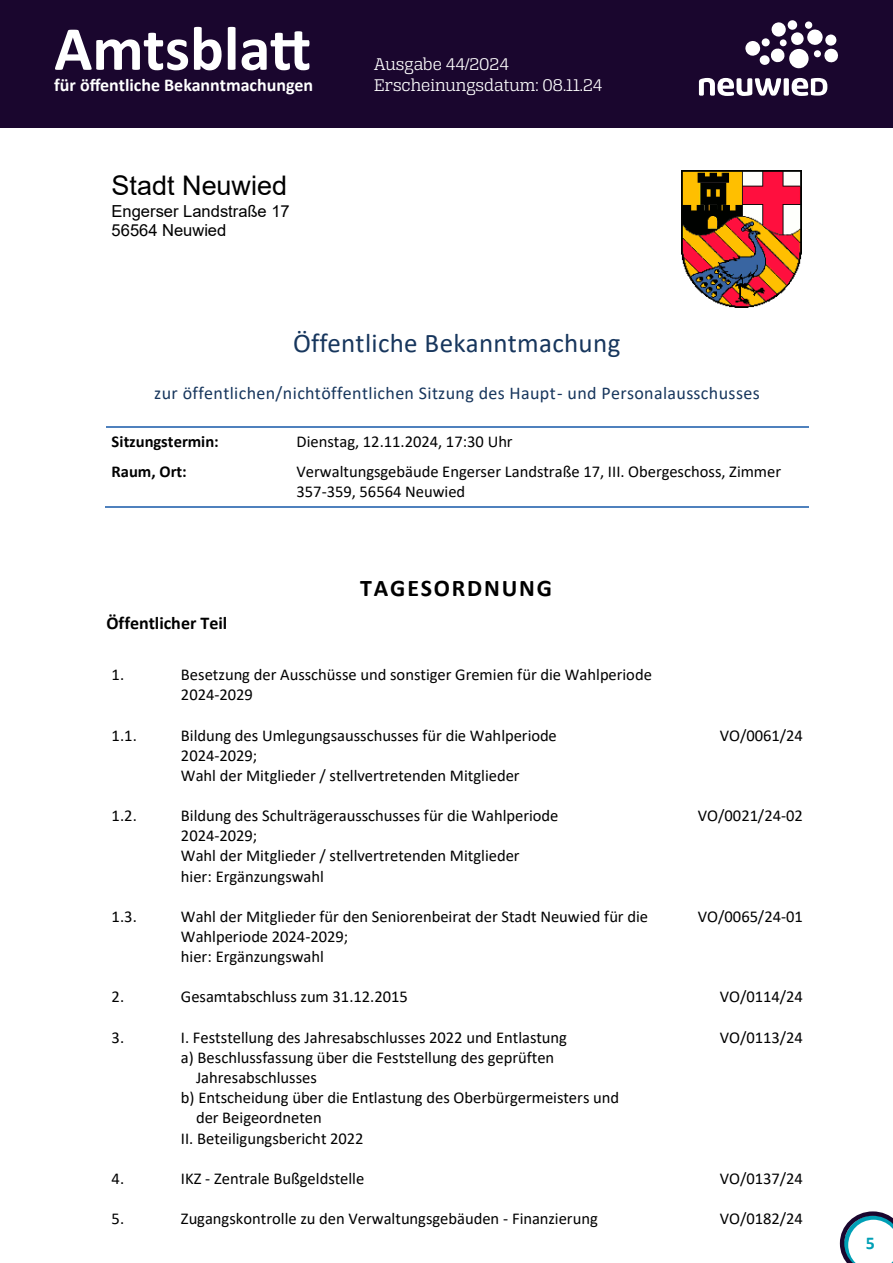
<style>
.page{position:relative;width:893px;height:1263px;background:#fff}
.page>*{position:absolute;margin:0;border:0;box-sizing:border-box;transform-origin:0 0}
.t1{font:700 63px "Calibri";color:#fff}
.t2{font:27px "Calibri";letter-spacing:.015em;color:#17365d}
.t3{font:27px "Arial";color:#000}
.t4{font:700 24px "Calibri";letter-spacing:.075em;color:#000}
.t5{font:18px "Calibri";letter-spacing:.02em;color:#17365d}
.t6{font:18px/21.6px "Alianza Slab 300";color:#fff}
.t7{font:700 18px "Calibri";color:#fff}
.t8{font:700 18px "Calibri";color:#000}
.t9{font:700 18px "Calibri";color:#00a0b6}
.t10{font:16.5px/20.1px "Calibri";color:#000}
.t11{font:16.5px/18.9px "Arial";color:#000}
.t12{font:700 16.5px "Calibri";color:#000}
</style>
<div class="page">
<svg style="left:840px;top:1211px;width:53px;height:52px"></svg>
<div style="left:0;top:0;width:893px;height:128px;background:#1a062e"></div>
<svg style="left:745px;top:22px;width:93px;height:47px"></svg>
<div style="left:787px;top:20px;width:10px;height:10px;background:#fff;border-radius:50%"></div>
<svg style="left:699px;top:78px;width:128px;height:18px"></svg>
<hr style="left:106px;top:426px;width:185px;height:1px;background:#4f81bd">
<hr style="left:293px;top:426px;width:515px;height:1px;background:#4f81bd">
<hr style="left:105px;top:506px;width:186px;height:1px;background:#4f81bd">
<hr style="left:292px;top:506px;width:516px;height:1px;background:#4f81bd">
<img style="left:681px;top:170px;width:121px;height:137px">
<h1 class="t1" style="left:54px;top:4px;width:258px">Amtsblatt</h1>
<p class="t7" style="left:54px;top:73px;width:260px">für öffentliche Bekanntmachungen</p>
<h2 class="t3" style="left:112px;top:167px;width:177px">Stadt Neuwied</h2>
<p class="t11" style="left:112px;top:201px;width:180px">Engerser Landstraße 17<br>56564 Neuwied</p>
<p class="t6" style="left:374px;top:53px;width:230px">Ausgabe 44/2024<br>Erscheinungsdatum: 08.11.24</p>
<h2 class="t2" style="left:293px;top:324px;width:329px">Öffentliche Bekanntmachung</h2>
<p class="t5" style="left:154px;top:380px;width:607px">zur öffentlichen/nichtöffentlichen Sitzung des Haupt- und Personalausschusses</p>
<p class="t12" style="left:112px;top:430px;width:109px">Sitzungstermin:</p>
<p class="t10" style="left:296px;top:431px;width:218px">Dienstag, 12.11.2024, 17:30 Uhr</p>
<p class="t12" style="left:112px;top:459px;width:77px">Raum, Ort:</p>
<p class="t10" style="left:296px;top:461px;width:486px">Verwaltungsgebäude Engerser Landstraße 17, III. Obergeschoss, Zimmer<br>357-359, 56564 Neuwied</p>
<p class="t8" style="left:106px;top:610px;width:122px">Öffentlicher Teil</p>
<h3 class="t4" style="left:360px;top:571px;width:193px">TAGESORDNUNG</h3>
<p class="t10" style="left:112px;top:664px;width:14px">1.</p>
<p class="t10" style="left:181px;top:664px;width:472px">Besetzung der Ausschüsse und sonstiger Gremien für die Wahlperiode<br>2024-2029</p>
<p class="t10" style="left:112px;top:725px;width:27px">1.1.</p>
<p class="t10" style="left:181px;top:725px;width:377px">Bildung des Umlegungsausschusses für die Wahlperiode<br>2024-2029;<br>Wahl der Mitglieder / stellvertretenden Mitglieder</p>
<p class="t10" style="left:720px;top:725px;width:85px">VO/0061/24</p>
<p class="t10" style="left:112px;top:805px;width:27px">1.2.</p>
<p class="t10" style="left:181px;top:805px;width:379px">Bildung des Schulträgerausschusses für die Wahlperiode 2024-2029;<br>Wahl der Mitglieder / stellvertretenden Mitglieder<br>hier: Ergänzungswahl</p>
<p class="t10" style="left:698px;top:805px;width:107px">VO/0021/24-02</p>
<p class="t10" style="left:112px;top:906px;width:27px">1.3.</p>
<p class="t10" style="left:181px;top:906px;width:469px">Wahl der Mitglieder für den Seniorenbeirat der Stadt Neuwied für die<br>Wahlperiode 2024-2029;<br>hier: Ergänzungswahl</p>
<p class="t10" style="left:698px;top:906px;width:107px">VO/0065/24-01</p>
<p class="t10" style="left:112px;top:986px;width:14px">2.</p>
<p class="t10" style="left:181px;top:986px;width:228px">Gesamtabschluss zum 31.12.2015</p>
<p class="t10" style="left:720px;top:986px;width:85px">VO/0114/24</p>
<p class="t10" style="left:112px;top:1027px;width:14px">3.</p>
<p class="t10" style="left:181px;top:1027px;width:388px">I. Feststellung des Jahresabschlusses 2022 und Entlastung</p>
<p class="t10" style="left:181px;top:1047px;width:375px">a) Beschlussfassung über die Feststellung des geprüften</p>
<p class="t10" style="left:196px;top:1067px;width:122px">Jahresabschlusses</p>
<p class="t10" style="left:181px;top:1087px;width:440px">b) Entscheidung über die Entlastung des Oberbürgermeisters und</p>
<p class="t10" style="left:196px;top:1107px;width:127px">der Beigeordneten</p>
<p class="t10" style="left:181px;top:1127px;width:184px">II. Beteiligungsbericht 2022</p>
<p class="t10" style="left:720px;top:1027px;width:85px">VO/0113/24</p>
<p class="t10" style="left:112px;top:1168px;width:14px">4.</p>
<p class="t10" style="left:181px;top:1168px;width:185px">IKZ - Zentrale Bußgeldstelle</p>
<p class="t10" style="left:720px;top:1168px;width:85px">VO/0137/24</p>
<p class="t10" style="left:112px;top:1208px;width:14px">5.</p>
<p class="t10" style="left:181px;top:1208px;width:418px">Zugangskontrolle zu den Verwaltungsgebäuden - Finanzierung</p>
<p class="t10" style="left:720px;top:1208px;width:85px">VO/0182/24</p>
<p class="t9" style="left:866px;top:1230px;width:11px">5</p>
</div>
